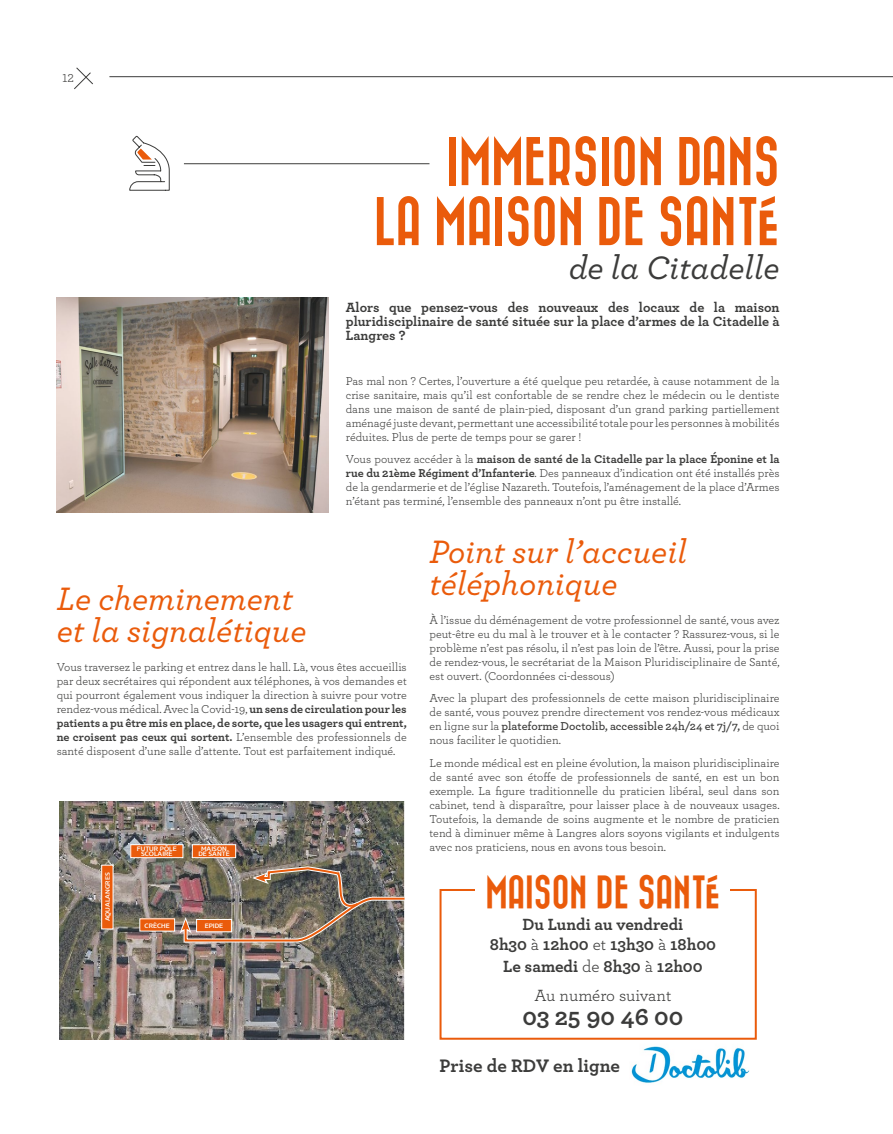
<style>
.page{position:relative;width:893px;height:1134px;background:#fff}
.page>*{position:absolute;margin:0;border:0;box-sizing:border-box;transform-origin:0 0}
.t1{font:50px/60px "Bazar";color:#ea5b0b;text-align:right}
.t2{font:italic 500 34px/32px "Archer";color:#ea5b0b}
.t3{font:italic 500 34px "Archer";color:#3c3c3b}
.t4{font:34px "Bazar";color:#ea5b0b}
.t5{font:700 25px "Archer";color:#3c3c3b}
.t6{font:700 19px "Archer";color:#3c3c3b}
.t7{font:700 17px/19.5px "Archer";color:#3c3c3b;text-align:center}
.t8{font:17px/28.5px "Archer";letter-spacing:-.005em;color:#3c3c3b;text-align:center}
.t9{font:700 14px/14px "Archer";color:#3c3c3b;text-align:justify}
.t10{font:12px/14px "Archer";color:#3c3c3b;text-align:justify}
.t11{font:7px/5px "Concord";color:#fff;text-align:center}
.s1{font-weight:700}
.s2{font-weight:600}
.s3{font-weight:400}
</style>
<div class="page">
<svg style="left:74px;top:67px;width:19px;height:23px"></svg>
<hr style="left:109px;top:76px;width:784px;height:1px;background:#3c3c3b">
<hr style="left:184px;top:163px;width:245px;height:1px;background:#3c3c3b">
<img style="left:631px;top:1046px;width:119px;height:37px">
<div style="left:440px;top:889px;width:317px;height:151px;border:2px solid #ea5b0b"></div>
<img style="left:59px;top:801px;width:345px;height:239px">
<div style="left:102px;top:865px;width:11px;height:64px;background:#ea5b0b"></div>
<div style="left:101px;top:865px;width:12px;height:64px;border:1px solid #fff"></div>
<div style="left:192px;top:845px;width:44px;height:13px;background:#ea5b0b"></div>
<div style="left:192px;top:844px;width:44px;height:14px;border:1px solid #fff"></div>
<div style="left:131px;top:845px;width:52px;height:13px;background:#ea5b0b"></div>
<div style="left:130px;top:844px;width:53px;height:14px;border:1px solid #fff"></div>
<div style="left:140px;top:919px;width:35px;height:12px;background:#ea5b0b"></div>
<div style="left:476px;top:875px;width:254px;height:150px;background:#fff"></div>
<img style="left:57px;top:297px;width:272px;height:215px">
<img style="left:179px;top:864px;width:226px;height:80px">
<svg style="left:129px;top:135px;width:41px;height:56px"></svg>
<p class="t10" style="left:62px;top:71px;width:13px">12</p>
<h1 class="t1" style="left:374px;top:133px;width:407px">IMMERSION DANS<br>LA MAISON DE SANTÉ</h1>
<h2 class="t3" style="left:569px;top:243px;width:212px">de la Citadelle</h2>
<p class="t9" style="left:346px;top:299px;width:435px">Alors que pensez-vous des nouveaux des locaux de la maison pluridisciplinaire de santé située sur la place d’armes de la Citadelle à Langres ?</p>
<p class="t10" style="left:346px;top:373px;width:435px">Pas mal non ? Certes, l’ouverture a été quelque peu retardée, à cause notamment de la crise sanitaire, mais qu’il est confortable de se rendre chez le médecin ou le dentiste dans une maison de santé de plain-pied, disposant d’un grand parking partiellement aménagé juste devant, permettant une accessibilité totale pour les personnes à mobilités réduites. Plus de perte de temps pour se garer !</p>
<p class="t10" style="left:346px;top:451px;width:435px">Vous pouvez accéder à la <span class="s1">maison de santé de la Citadelle par la place Éponine et la rue du 21ème Régiment d’Infanterie</span>. Des panneaux d’indication ont été installés près de la gendarmerie et de l’église Nazareth. Toutefois, l’aménagement de la place d’Armes n’étant pas terminé, l’ensemble des panneaux n’ont pu être installé.</p>
<h2 class="t2" style="left:57px;top:581px;width:251px">Le cheminement et la signalétique</h2>
<p class="t10" style="left:57px;top:659px;width:352px">Vous traversez le parking et entrez dans le hall. Là, vous êtes accueillis par deux secrétaires qui répondent aux téléphones, à vos demandes et qui pourront également vous indiquer la direction à suivre pour votre rendez-vous médical. Avec la Covid-19, <span class="s1">un sens de circulation pour les patients a pu être mis en place, de sorte, que les usagers qui entrent, ne croisent pas ceux qui sortent.</span> L’ensemble des professionnels de santé disposent d’une salle d’attente. Tout est parfaitement indiqué.</p>
<p class="t11" style="left:105px;top:921px;width:50px;rotate:-90deg">AQUALANGRES</p>
<p class="t11" style="left:137px;top:846px;width:41px">FUTUR PÔLE<br>SCOLAIRE</p>
<p class="t11" style="left:198px;top:846px;width:33px">MAISON<br>DE SANTÉ</p>
<p class="t11" style="left:145px;top:923px;width:27px">CRÈCHE</p>
<p class="t11" style="left:205px;top:923px;width:20px">EPIDE</p>
<h2 class="t2" style="left:429px;top:534px;width:259px">Point sur l’accueil téléphonique</h2>
<p class="t10" style="left:429px;top:612px;width:352px">À l’issue du déménagement de votre professionnel de santé, vous avez peut-être eu du mal à le trouver et à le contacter ? Rassurez-vous, si le problème n’est pas résolu, il n’est pas loin de l’être. Aussi, pour la prise de rendez-vous, le secrétariat de la Maison Pluridisciplinaire de Santé, est ouvert. (Coordonnées ci-dessous)</p>
<p class="t10" style="left:429px;top:690px;width:352px">Avec la plupart des professionnels de cette maison pluridisciplinaire de santé, vous pouvez prendre directement vos rendez-vous médicaux en ligne sur la <span class="s2">plateforme Doctolib, accessible 24h/24 et 7j/7,</span> de quoi nous faciliter le quotidien.</p>
<p class="t10" style="left:429px;top:755px;width:352px">Le monde médical est en pleine évolution, la maison pluridisciplinaire de santé avec son étoffe de professionnels de santé, en est un bon exemple. La figure traditionnelle du praticien libéral, seul dans son cabinet, tend à disparaître, pour laisser place à de nouveaux usages.<br>Toutefois, la demande de soins augmente et le nombre de praticien tend à diminuer même à Langres alors soyons vigilants et indulgents avec nos praticiens, nous en avons tous besoin.</p>
<h2 class="t4" style="left:485px;top:874px;width:237px">MAISON DE SANTÉ</h2>
<h3 class="t7" style="left:490px;top:914px;width:228px">Du Lundi au vendredi<br>8h30 <span class="s3">à</span> 12h00 <span class="s3">et</span> 13h30 <span class="s3">à</span> 18h00</h3>
<h3 class="t8" style="left:503px;top:952px;width:201px"><span class="s1">Le samedi</span> de <span class="s1">8h30</span> à <span class="s1">12h00<br></span>Au numéro suivant</h3>
<h3 class="t5" style="left:523px;top:997px;width:162px">03 25 90 46 00</h3>
<h3 class="t6" style="left:440px;top:1050px;width:182px">Prise de RDV en ligne</h3>
</div>
